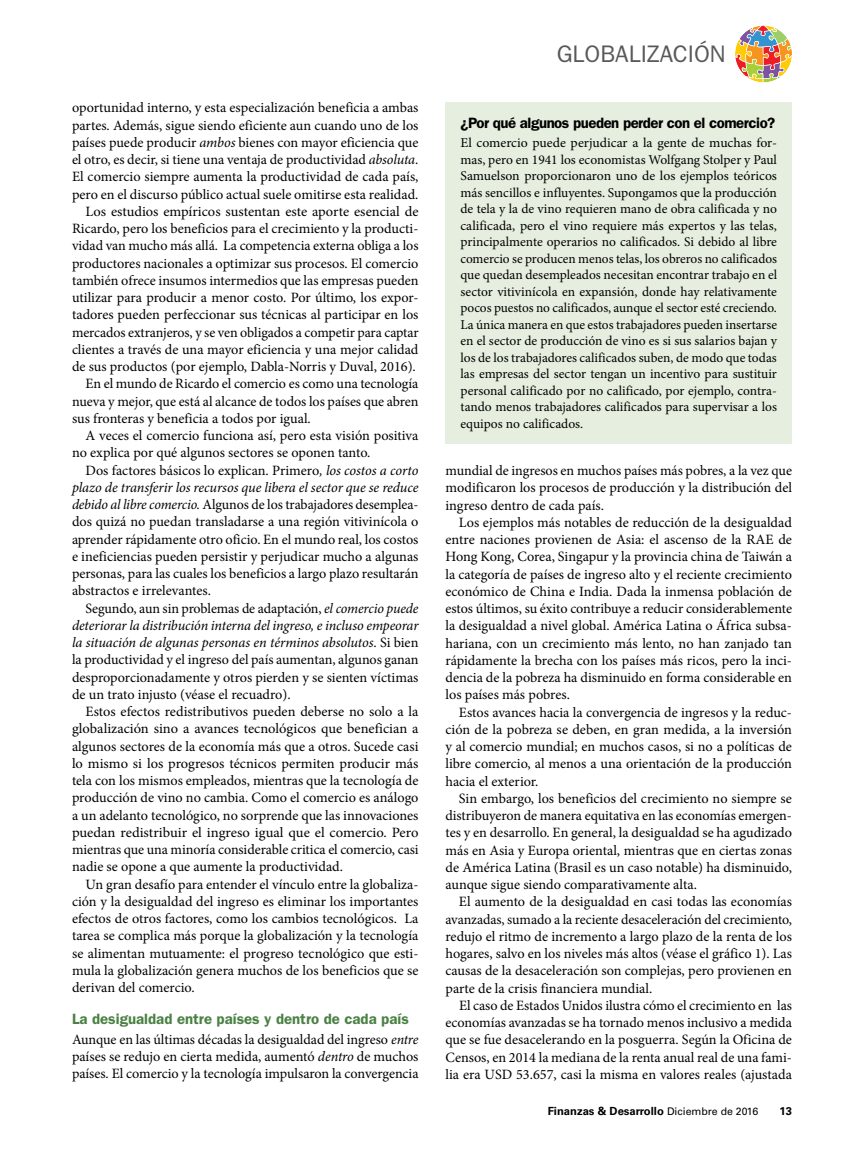
<style>
.page{position:relative;width:864px;height:1161px;background:#fff}
.page>*{position:absolute;margin:0;border:0;box-sizing:border-box;transform-origin:0 0}
.t1{font:24px "ITC Franklin Gothic Std";color:#58595b}
.t2{font:600 15px "ITC Franklin Gothic Std";color:#4b8144}
.t3{font:600 15px "ITC Franklin Gothic Std";letter-spacing:-.03em;color:#000}
.t4{font:14.25px/17.2px "Minion Pro";color:#000;text-align:justify}
.t5{font:italic 14.25px "Minion Pro";letter-spacing:-.005em;color:#000}
.t6{font:13.5px/16.5px "Minion Pro";color:#000;text-align:justify}
.t7{font:700 11.25px "Univers LT Std";color:#000}
.s1{font-style:italic}
.s2{font-style:normal}
.s3{font-weight:400;font-size:10.5px}
</style>
<div class="page">
<div style="left:446px;top:102px;width:346px;height:342px;background:#e6eedf"></div>
<svg style="left:735px;top:26px;width:57px;height:56px"></svg>
<p class="t4" style="left:72px;top:99px;width:348px">oportunidad interno, y esta especialización beneficia a ambas</p>
<p class="t4" style="left:72px;top:117px;width:348px">partes. Además, sigue siendo eficiente aun cuando uno de los</p>
<p class="t4" style="left:72px;top:134px;width:348px">países puede producir <span class="s1">ambos</span> bienes con mayor eficiencia que</p>
<p class="t4" style="left:72px;top:151px;width:348px">el otro, es decir, si tiene una ventaja de productividad <span class="s1">absoluta</span>.</p>
<p class="t4" style="left:72px;top:168px;width:348px">El comercio siempre aumenta la productividad de cada país,</p>
<p class="t4" style="left:72px;top:186px;width:348px">pero en el discurso público actual suele omitirse esta realidad.</p>
<p class="t4" style="left:86px;top:203px;width:335px">Los estudios empíricos sustentan este aporte esencial de</p>
<p class="t4" style="left:72px;top:220px;width:348px">Ricardo, pero los beneficios para el crecimiento y la producti-</p>
<p class="t4" style="left:72px;top:237px;width:348px">vidad van mucho más allá. La competencia externa obliga a los</p>
<p class="t4" style="left:72px;top:255px;width:348px">productores nacionales a optimizar sus procesos. El comercio</p>
<p class="t4" style="left:72px;top:272px;width:348px">también ofrece insumos intermedios que las empresas pueden</p>
<p class="t4" style="left:72px;top:289px;width:348px">utilizar para producir a menor costo. Por último, los expor-</p>
<p class="t4" style="left:72px;top:306px;width:348px">tadores pueden perfeccionar sus técnicas al participar en los</p>
<p class="t4" style="left:72px;top:324px;width:348px">mercados extranjeros, y se ven obligados a competir para captar</p>
<p class="t4" style="left:72px;top:341px;width:348px">clientes a través de una mayor eficiencia y una mejor calidad</p>
<p class="t4" style="left:72px;top:358px;width:345px">de sus productos (por ejemplo, Dabla-Norris y Duval, 2016).</p>
<p class="t4" style="left:86px;top:375px;width:334px">En el mundo de Ricardo el comercio es como una tecnología</p>
<p class="t4" style="left:72px;top:393px;width:348px">nueva y mejor, que está al alcance de todos los países que abren</p>
<p class="t4" style="left:72px;top:410px;width:240px">sus fronteras y beneficia a todos por igual.</p>
<p class="t4" style="left:85px;top:427px;width:335px">A veces el comercio funciona así, pero esta visión positiva</p>
<p class="t4" style="left:72px;top:444px;width:300px">no explica por qué algunos sectores se oponen tanto.</p>
<p class="t4" style="left:85px;top:462px;width:334px">Dos factores básicos lo explican. Primero<span class="s1">, los costos a corto</span></p>
<p class="t5" style="left:72px;top:478px;width:348px">plazo de transferir los recursos que libera el sector que se reduce</p>
<p class="t4" style="left:72px;top:496px;width:348px"><span class="s1">debido al libre comercio.</span> Algunos de los trabajadores desemplea-</p>
<p class="t4" style="left:72px;top:513px;width:348px">dos quizá no puedan transladarse a una región vitivinícola o</p>
<p class="t4" style="left:72px;top:531px;width:348px">aprender rápidamente otro oficio. En el mundo real, los costos</p>
<p class="t4" style="left:72px;top:548px;width:348px">e ineficiencias pueden persistir y perjudicar mucho a algunas</p>
<p class="t4" style="left:72px;top:565px;width:348px">personas, para las cuales los beneficios a largo plazo resultarán</p>
<p class="t4" style="left:72px;top:582px;width:141px">abstractos e irrelevantes.</p>
<p class="t4" style="left:86px;top:600px;width:334px">Segundo, aun sin problemas de adaptación, <span class="s1">el comercio puede</span></p>
<p class="t5" style="left:72px;top:616px;width:348px">deteriorar la distribución interna del ingreso, e incluso empeorar</p>
<p class="t5" style="left:72px;top:633px;width:348px">la situación de algunas personas en términos absolutos<span class="s2">. Si bien</span></p>
<p class="t4" style="left:72px;top:651px;width:348px">la productividad y el ingreso del país aumentan, algunos ganan</p>
<p class="t4" style="left:72px;top:669px;width:348px">desproporcionadamente y otros pierden y se sienten víctimas</p>
<p class="t4" style="left:72px;top:686px;width:220px">de un trato injusto (véase el recuadro).</p>
<p class="t4" style="left:86px;top:703px;width:335px">Estos efectos redistributivos pueden deberse no solo a la</p>
<p class="t4" style="left:72px;top:720px;width:348px">globalización sino a avances tecnológicos que benefician a</p>
<p class="t4" style="left:72px;top:738px;width:348px">algunos sectores de la economía más que a otros. Sucede casi</p>
<p class="t4" style="left:72px;top:755px;width:348px">lo mismo si los progresos técnicos permiten producir más</p>
<p class="t4" style="left:72px;top:772px;width:348px">tela con los mismos empleados, mientras que la tecnología de</p>
<p class="t4" style="left:72px;top:789px;width:348px">producción de vino no cambia. Como el comercio es análogo</p>
<p class="t4" style="left:72px;top:807px;width:348px">a un adelanto tecnológico, no sorprende que las innovaciones</p>
<p class="t4" style="left:72px;top:824px;width:348px">puedan redistribuir el ingreso igual que el comercio. Pero</p>
<p class="t4" style="left:72px;top:841px;width:348px">mientras que una minoría considerable critica el comercio, casi</p>
<p class="t4" style="left:72px;top:858px;width:272px">nadie se opone a que aumente la productividad.</p>
<p class="t4" style="left:85px;top:876px;width:335px">Un gran desafío para entender el vínculo entre la globaliza-</p>
<p class="t4" style="left:72px;top:893px;width:348px">ción y la desigualdad del ingreso es eliminar los importantes</p>
<p class="t4" style="left:72px;top:910px;width:348px">efectos de otros factores, como los cambios tecnológicos. La</p>
<p class="t4" style="left:72px;top:927px;width:348px">tarea se complica más porque la globalización y la tecnología</p>
<p class="t4" style="left:72px;top:945px;width:348px">se alimentan mutuamente: el progreso tecnológico que esti-</p>
<p class="t4" style="left:72px;top:962px;width:348px">mula la globalización genera muchos de los beneficios que se</p>
<p class="t4" style="left:72px;top:979px;width:124px">derivan del comercio.</p>
<p class="t2" style="left:72px;top:1010px;width:338px">La desigualdad entre países y dentro de cada país</p>
<p class="t4" style="left:72px;top:1031px;width:348px">Aunque en las últimas décadas la desigualdad del ingreso <span class="s1">entre </span>países se redujo en cierta medida, aumentó <span class="s1">dentro</span> de muchos países. El comercio y la tecnología impulsaron la convergencia</p>
<h1 class="t1" style="left:557px;top:40px;width:171px">GLOBALIZACIÓN</h1>
<p class="t3" style="left:460px;top:114px;width:316px">¿Por qué algunos pueden perder con el comercio?</p>
<p class="t6" style="left:460px;top:135px;width:318px">El comercio puede perjudicar a la gente de muchas for&shy;mas, pero en 1941 los economistas Wolfgang Stolper y Paul Samuelson proporcionaron uno de los ejemplos teóricos más sencillos e influyentes. Supongamos que la producción de tela y la de vino requieren mano de obra calificada y no calificada, pero el vino requiere más expertos y las telas, principalmente operarios no calificados. Si debido al libre comercio se producen menos telas, los obreros no calificados que quedan desempleados necesitan encontrar trabajo en el sector vitivinícola en expansión, donde hay relativamente pocos puestos no calificados, aunque el sector esté creciendo.<br>La única manera en que estos trabajadores pueden insertarse en el sector de producción de vino es si sus salarios bajan y los de los trabajadores calificados suben, de modo que todas las empresas del sector tengan un incentivo para sustituir personal calificado por no calificado, por ejemplo, contra&shy;tando menos trabajadores calificados para supervisar a los equipos no calificados.</p>
<p class="t4" style="left:446px;top:462px;width:348px">mundial de ingresos en muchos países más pobres, a la vez que modificaron los procesos de producción y la distribución del ingreso dentro de cada país.</p>
<p class="t4" style="left:446px;top:514px;width:348px;text-indent:13px">Los ejemplos más notables de reducción de la desigualdad entre naciones provienen de Asia: el ascenso de la RAE de Hong Kong, Corea, Singapur y la provincia china de Taiwán a la categoría de países de ingreso alto y el reciente crecimiento económico de China e India. Dada la inmensa población de estos últimos, su éxito contribuye a reducir considerablemente la desigualdad a nivel global. América Latina o África subsa&shy;hariana, con un crecimiento más lento, no han zanjado tan rápidamente la brecha con los países más ricos, pero la inci&shy;dencia de la pobreza ha disminuido en forma considerable en los países más pobres.</p>
<p class="t4" style="left:446px;top:703px;width:348px;text-indent:13px">Estos avances hacia la convergencia de ingresos y la reduc&shy;ción de la pobreza se deben, en gran medida, a la inversión y al comercio mundial; en muchos casos, si no a políticas de libre comercio, al menos a una orientación de la producción hacia el exterior.</p>
<p class="t4" style="left:446px;top:790px;width:348px;text-indent:13px">Sin embargo, los beneficios del crecimiento no siempre se distribuyeron de manera equitativa en las economías emergen&shy;tes y en desarrollo. En general, la desigualdad se ha agudizado más en Asia y Europa oriental, mientras que en ciertas zonas de América Latina (Brasil es un caso notable) ha disminuido, aunque sigue siendo comparativamente alta.</p>
<p class="t4" style="left:446px;top:893px;width:348px;text-indent:13px">El aumento de la desigualdad en casi todas las economías avanzadas, sumado a la reciente desaceleración del crecimiento, redujo el ritmo de incremento a largo plazo de la renta de los hogares, salvo en los niveles más altos (véase el gráfico 1). Las causas de la desaceleración son complejas, pero provienen en parte de la crisis financiera mundial.</p>
<p class="t4" style="left:446px;top:997px;width:348px;text-indent:14px">El caso de Estados Unidos ilustra cómo el crecimiento en las economías avanzadas se ha tornado menos inclusivo a medida que se fue desacelerando en la posguerra. Según la Oficina de Censos, en 2014 la mediana de la renta anual real de una fami&shy;lia era USD 53.657, casi la misma en valores reales (ajustada</p>
<p class="t7" style="left:548px;top:1105px;width:212px">Finanzas &amp; Desarrollo <span class="s3">Diciembre de 2016</span></p>
<p class="t7" style="left:779px;top:1105px;width:14px">13</p>
</div>
